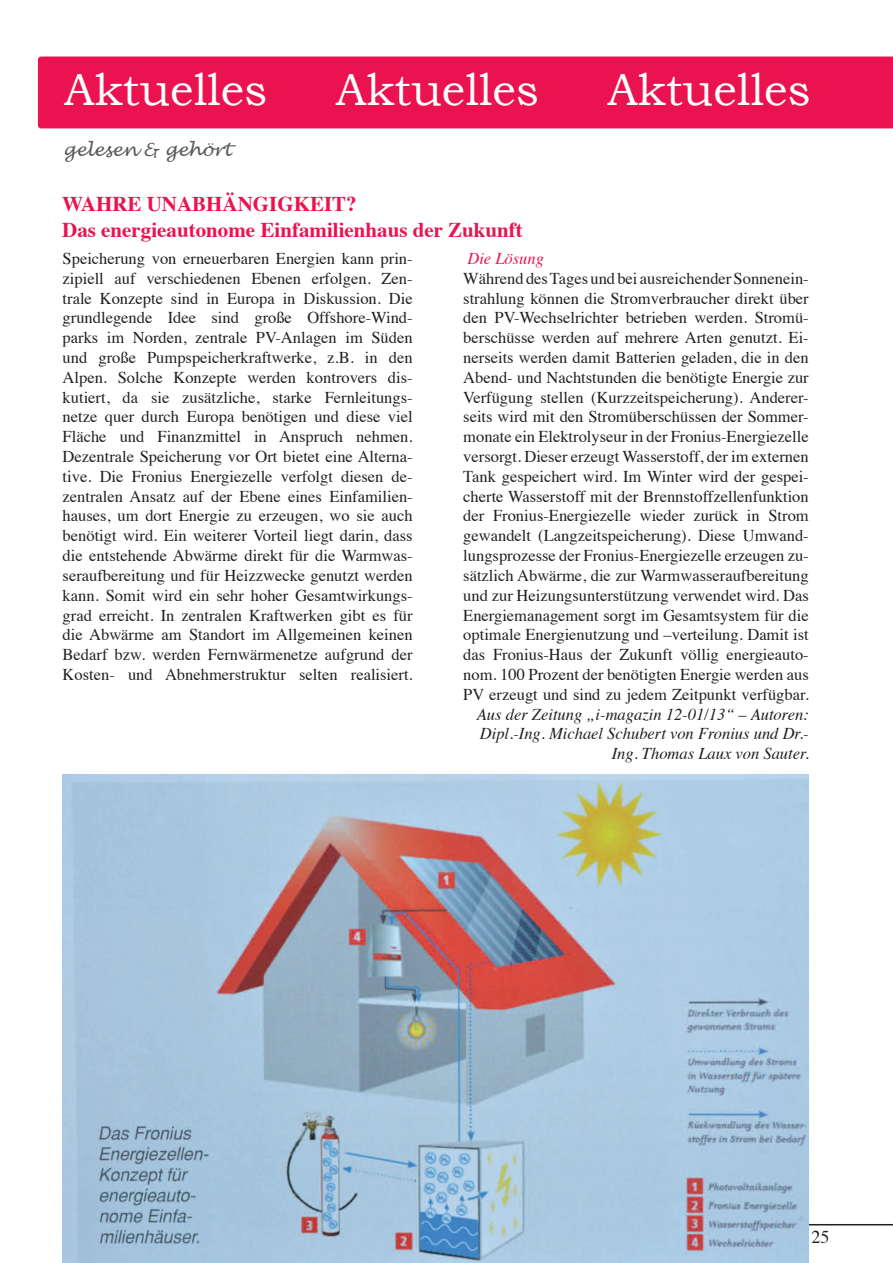
<style>
.page{position:relative;width:893px;height:1263px;background:#fff}
.page>*{position:absolute;margin:0;border:0;box-sizing:border-box;transform-origin:0 0}
.t1{font:45px "Bookman Old Style";color:#fff}
.t2{font:700 21px "Times";color:#ea134f}
.t3{font:italic 18px "Lucida Handwriting";color:#57585a}
.t4{font:18px "Times";color:#231f20}
.t5{font:16.5px/19.8px "Times";color:#231f20;text-align:justify}
.t6{font:italic 16.5px/19.8px "Times";color:#231f20;text-align:right}
.t7{font:italic 16.5px "Times";color:#ea134f}
</style>
<div class="page">
<hr style="left:648px;top:1224px;width:245px;height:1px;background:#231f20">
<img style="left:63px;top:775px;width:746px;height:488px">
<div style="left:38px;top:57px;width:855px;height:71px;background:#ea134f"></div>
<p class="t1" style="left:64px;top:63px;width:205px">Aktuelles</p>
<p class="t1" style="left:336px;top:63px;width:205px">Aktuelles</p>
<p class="t1" style="left:607px;top:63px;width:205px">Aktuelles</p>
<p class="t3" style="left:63px;top:138px;width:170px">gelesen &amp; gehört</p>
<p class="t2" style="left:62px;top:184px;width:296px">WAHRE UNABHÄNGIGKEIT?</p>
<p class="t2" style="left:62px;top:209px;width:462px">Das energieautonome Einfamilienhaus der Zukunft</p>
<p class="t5" style="left:63px;top:247px;width:352px">Speicherung von erneuerbaren Energien kann prin&shy;zipiell auf verschiedenen Ebenen erfolgen. Zen&shy;trale Konzepte sind in Europa in Diskussion. Die grundlegende Idee sind große Offshore-Wind&shy;parks im Norden, zentrale PV-Anlagen im Süden und große Pumpspeicherkraftwerke, z.B. in den Alpen. Solche Konzepte werden kontrovers dis&shy;kutiert, da sie zusätzliche, starke Fernleitungs&shy;netze quer durch Europa benötigen und diese viel Fläche und Finanzmittel in Anspruch nehmen.</p>
<p class="t5" style="left:63px;top:445px;width:352px">Dezentrale Speicherung vor Ort bietet eine Alterna&shy;tive. Die Fronius Energiezelle verfolgt diesen de&shy;zentralen Ansatz auf der Ebene eines Einfamilien&shy;hauses, um dort Energie zu erzeugen, wo sie auch benötigt wird. Ein weiterer Vorteil liegt darin, dass die entstehende Abwärme direkt für die Warmwas&shy;seraufbereitung und für Heizzwecke genutzt werden kann. Somit wird ein sehr hoher Gesamtwirkungs&shy;grad erreicht. In zentralen Kraftwerken gibt es für die Abwärme am Standort im Allgemeinen keinen Bedarf bzw. werden Fernwärmenetze aufgrund der Kosten- und Abnehmerstruktur selten realisiert.</p>
<p class="t7" style="left:467px;top:244px;width:78px">Die Lösung</p>
<p class="t5" style="left:463px;top:267px;width:347px">Während des Tages und bei ausreichender Sonnenein&shy;strahlung können die Stromverbraucher direkt über den PV-Wechselrichter betrieben werden. Stromü&shy;berschüsse werden auf mehrere Arten genutzt. Ei&shy;nerseits werden damit Batterien geladen, die in den Abend- und Nachtstunden die benötigte Energie zur Verfügung stellen (Kurzzeitspeicherung). Anderer&shy;seits wird mit den Stromüberschüssen der Sommer&shy;monate ein Elektrolyseur in der Fronius-Energiezelle versorgt. Dieser erzeugt Wasserstoff, der im externen Tank gespeichert wird. Im Winter wird der gespei&shy;cherte Wasserstoff mit der Brennstoffzellenfunktion der Fronius-Energiezelle wieder zurück in Strom gewandelt (Langzeitspeicherung). Diese Umwand&shy;lungsprozesse der Fronius-Energiezelle erzeugen zu&shy;sätzlich Abwärme, die zur Warmwasseraufbereitung und zur Heizungsunterstützung verwendet wird. Das Energiemanagement sorgt im Gesamtsystem für die optimale Energienutzung und –verteilung. Damit ist das Fronius-Haus der Zukunft völlig energieauto&shy;nom. 100 Prozent der benötigten Energie werden aus PV erzeugt und sind zu jedem Zeitpunkt verfügbar.</p>
<p class="t6" style="left:477px;top:703px;width:333px">Aus der Zeitung „i-magazin 12-01/13“ – Autoren:<br>Dipl.-Ing. Michael Schubert von Fronius und Dr.-<br>Ing. Thomas Laux von Sauter.</p>
<p class="t4" style="left:812px;top:1220px;width:19px">25</p>
</div>
